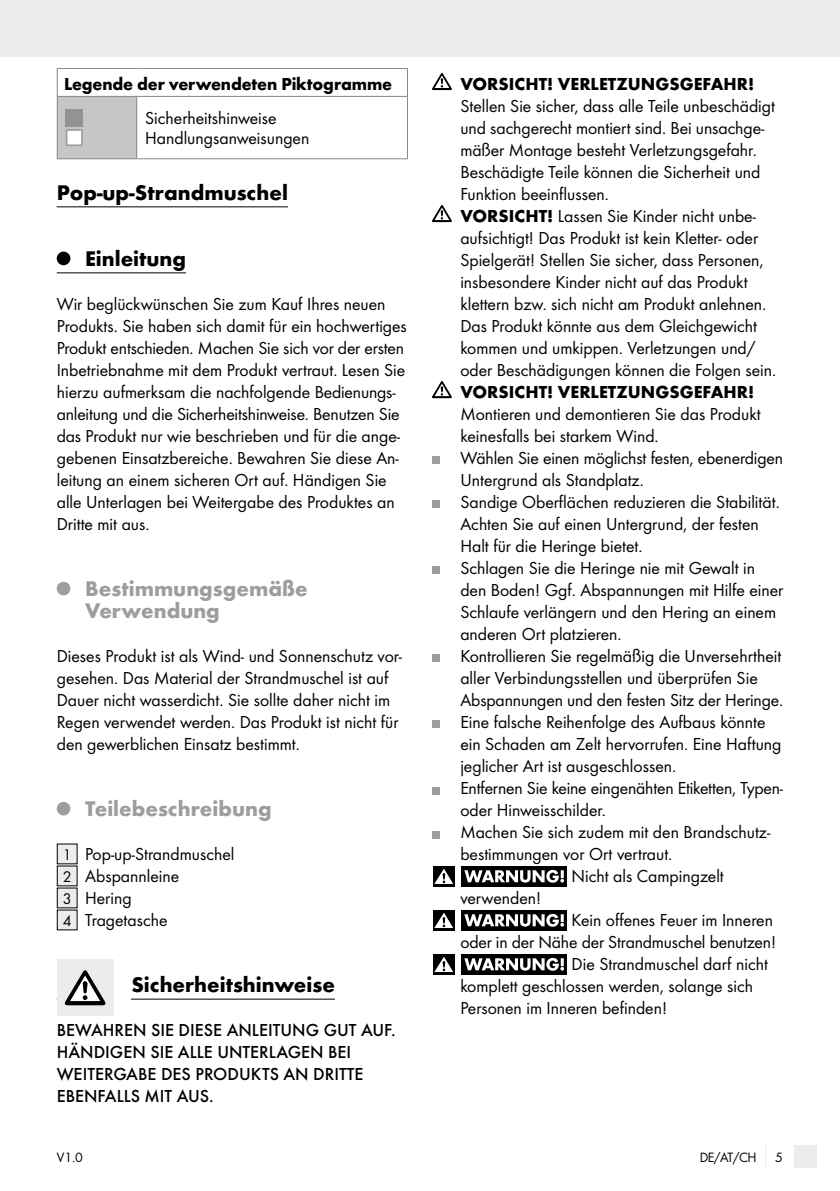
<style>
.page{position:relative;width:840px;height:1191px;background:#fff}
.page>*{position:absolute;margin:0;border:0;box-sizing:border-box;transform-origin:0 0}
.t1{font:700 22px "Futura";color:#000}
.t2{font:700 22px/22px "Futura";color:#9c9d9d}
.t3{font:18px/22px "Futura Boo";color:#000}
.t4{font:500 18px/22px "Futura";color:#000}
.t5{font:700 18px "Futura";color:#000}
.t6{font:14px "Futura Boo";letter-spacing:-.03em;color:#000}
.s1{font-size:16px}
.s2{font-family:"Futura";font-weight:700}
</style>
<div class="page">
<div style="left:0;top:0;width:839px;height:57px;background:#ececec"></div>
<div style="left:794px;top:1145px;width:22px;height:23px;background:#ececec"></div>
<hr style="left:57px;top:206px;width:231px;height:1px;background:#000">
<hr style="left:57px;top:272px;width:129px;height:1px;background:#000">
<hr style="left:57px;top:998px;width:278px;height:1px;background:#000">
<div style="left:57px;top:96px;width:80px;height:63px;background:#c5c6c6"></div>
<hr style="left:136px;top:97px;width:1px;height:61px;background:#878888">
<hr style="left:57px;top:97px;width:1px;height:61px;background:#878888">
<hr style="left:407px;top:97px;width:1px;height:61px;background:#878888">
<hr style="left:57px;top:158px;width:80px;height:1px;background:#878888">
<hr style="left:137px;top:158px;width:271px;height:1px;background:#878888">
<hr style="left:57px;top:68px;width:80px;height:1px;background:#878888">
<svg style="left:57px;top:69px;width:1px;height:27px"></svg>
<hr style="left:137px;top:68px;width:271px;height:1px;background:#878888">
<svg style="left:407px;top:69px;width:1px;height:27px"></svg>
<hr style="left:57px;top:96px;width:80px;height:1px;background:#878888">
<hr style="left:137px;top:96px;width:271px;height:1px;background:#878888">
<div style="left:66px;top:109px;width:17px;height:17px;background:#929392"></div>
<svg style="left:66px;top:129px;width:17px;height:17px"></svg>
<div style="left:57px;top:252px;width:13px;height:13px;background:#000;border-radius:50%"></div>
<div style="left:57px;top:582px;width:13px;height:13px;background:#9c9d9d;border-radius:50%"></div>
<div style="left:57px;top:802px;width:13px;height:13px;background:#9c9d9d;border-radius:50%"></div>
<div style="left:57px;top:844px;width:20px;height:20px;background:#ececec"></div>
<div style="left:57px;top:866px;width:20px;height:20px;background:#ececec"></div>
<div style="left:57px;top:888px;width:20px;height:20px;background:#ececec"></div>
<div style="left:57px;top:910px;width:20px;height:20px;background:#ececec"></div>
<div style="left:113px;top:959px;width:18px;height:57px;background:#fff"></div>
<div style="left:57px;top:959px;width:56px;height:57px;background:#ececec"></div>
<svg style="left:65px;top:970px;width:40px;height:35px"></svg>
<svg style="left:432px;top:73px;width:19px;height:17px"></svg>
<svg style="left:432px;top:205px;width:19px;height:17px"></svg>
<svg style="left:432px;top:381px;width:19px;height:17px"></svg>
<div style="left:432px;top:456px;width:7px;height:8px;background:#9c9d9d"></div>
<div style="left:432px;top:500px;width:7px;height:8px;background:#9c9d9d"></div>
<div style="left:432px;top:566px;width:7px;height:8px;background:#9c9d9d"></div>
<div style="left:432px;top:654px;width:7px;height:8px;background:#9c9d9d"></div>
<div style="left:432px;top:720px;width:7px;height:8px;background:#9c9d9d"></div>
<div style="left:432px;top:786px;width:7px;height:8px;background:#9c9d9d"></div>
<div style="left:432px;top:830px;width:7px;height:8px;background:#9c9d9d"></div>
<div style="left:461px;top:866px;width:106px;height:20px;background:#000"></div>
<div style="left:433px;top:866px;width:21px;height:20px;background:#000"></div>
<svg style="left:434px;top:868px;width:19px;height:16px"></svg>
<svg style="left:464px;top:870px;width:99px;height:12px"></svg>
<div style="left:461px;top:910px;width:106px;height:20px;background:#000"></div>
<div style="left:433px;top:910px;width:21px;height:20px;background:#000"></div>
<svg style="left:434px;top:912px;width:19px;height:16px"></svg>
<svg style="left:464px;top:914px;width:99px;height:12px"></svg>
<div style="left:461px;top:954px;width:106px;height:20px;background:#000"></div>
<div style="left:433px;top:954px;width:21px;height:20px;background:#000"></div>
<svg style="left:434px;top:956px;width:19px;height:16px"></svg>
<svg style="left:464px;top:958px;width:99px;height:12px"></svg>
<p class="t5" style="left:64px;top:72px;width:329px">Legende der verwendeten Piktogramme</p>
<p class="t3" style="left:145px;top:108px;width:165px;line-height:20px">Sicherheitshinweise<br>Handlungsanweisungen</p>
<p class="t1" style="left:57px;top:179px;width:232px">Pop-up-Strandmuschel</p>
<p class="t1" style="left:85px;top:245px;width:102px">Einleitung</p>
<p class="t3" style="left:57px;top:293px;width:351px">Wir beglückwünschen Sie zum Kauf Ihres neuen Produkts. Sie haben sich damit für ein hochwertiges Produkt entschieden. Machen Sie sich vor der ersten Inbetriebnahme mit dem Produkt vertraut. Lesen Sie hierzu aufmerksam die nachfolgende Bedienungs&shy;anleitung und die Sicherheitshinweise. Benutzen Sie das Produkt nur wie beschrieben und für die ange&shy;gebenen Einsatzbereiche. Bewahren Sie diese An&shy;leitung an einem sicheren Ort auf. Händigen Sie alle Unterlagen bei Weitergabe des Produktes an Dritte mit aus.</p>
<p class="t2" style="left:85px;top:577px;width:224px">Bestimmungsgemäße<br>Verwendung</p>
<p class="t3" style="left:57px;top:645px;width:346px">Dieses Produkt ist als Wind- und Sonnenschutz vor&shy;gesehen. Das Material der Strandmuschel ist auf Dauer nicht wasserdicht. Sie sollte daher nicht im Regen verwendet werden. Das Produkt ist nicht für den gewerblichen Einsatz bestimmt.</p>
<p class="t2" style="left:85px;top:797px;width:188px">Teilebeschreibung</p>
<p class="t3" style="left:63px;top:843px;width:173px"><span class="s1">1</span> Pop-up-Strandmuschel<br><span class="s1">2</span> Abspannleine<br><span class="s1">3</span> Hering<br><span class="s1">4</span> Tragetasche</p>
<p class="t1" style="left:131px;top:971px;width:205px">Sicherheitshinweise</p>
<p class="t4" style="left:57px;top:1019px;width:340px">BEWAHREN SIE DIESE ANLEITUNG GUT AUF.<br>HÄNDIGEN SIE ALLE UNTERLAGEN BEI<br>WEITERGABE DES PRODUKTS AN DRITTE<br>EBENFALLS MIT AUS.</p>
<p class="t6" style="left:57px;top:1149px;width:28px">V1.0</p>
<p class="t5" style="left:460px;top:73px;width:295px">VORSICHT! VERLETZUNGSGEFAHR!</p>
<p class="t3" style="left:460px;top:95px;width:317px">Stellen Sie sicher, dass alle Teile unbeschädigt und sachgerecht montiert sind. Bei unsachge&shy;mäßer Montage besteht Verletzungsgefahr.<br>Beschädigte Teile können die Sicherheit und Funktion beeinflussen.<br><span class="s2">VORSICHT!</span> Lassen Sie Kinder nicht unbe&shy;aufsichtigt! Das Produkt ist kein Kletter- oder Spielgerät! Stellen Sie sicher, dass Personen, insbesondere Kinder nicht auf das Produkt klettern bzw. sich nicht am Produkt anlehnen.<br>Das Produkt könnte aus dem Gleichgewicht kommen und umkippen. Verletzungen und/ oder Beschädigungen können die Folgen sein.</p>
<p class="t5" style="left:460px;top:381px;width:295px">VORSICHT! VERLETZUNGSGEFAHR!</p>
<p class="t3" style="left:460px;top:403px;width:301px">Montieren und demontieren Sie das Produkt</p>
<p class="t3" style="left:460px;top:425px;width:200px">keinesfalls bei starkem Wind.</p>
<p class="t3" style="left:460px;top:447px;width:324px">Wählen Sie einen möglichst festen, ebenerdigen</p>
<p class="t3" style="left:460px;top:469px;width:185px">Untergrund als Standplatz.</p>
<p class="t3" style="left:460px;top:491px;width:321px">Sandige Oberflächen reduzieren die Stabilität.</p>
<p class="t3" style="left:460px;top:513px;width:300px">Achten Sie auf einen Untergrund, der festen</p>
<p class="t3" style="left:460px;top:535px;width:183px">Halt für die Heringe bietet.</p>
<p class="t3" style="left:460px;top:557px;width:296px">Schlagen Sie die Heringe nie mit Gewalt in</p>
<p class="t3" style="left:460px;top:579px;width:324px">den Boden! Ggf. Abspannungen mit Hilfe einer</p>
<p class="t3" style="left:460px;top:601px;width:317px">Schlaufe verlängern und den Hering an einem</p>
<p class="t3" style="left:460px;top:623px;width:163px">anderen Ort platzieren.</p>
<p class="t3" style="left:460px;top:645px;width:322px">Kontrollieren Sie regelmäßig die Unversehrtheit</p>
<p class="t3" style="left:460px;top:667px;width:299px">aller Verbindungsstellen und überprüfen Sie</p>
<p class="t3" style="left:460px;top:689px;width:324px">Abspannungen und den festen Sitz der Heringe.</p>
<p class="t3" style="left:460px;top:711px;width:306px">Eine falsche Reihenfolge des Aufbaus könnte</p>
<p class="t3" style="left:460px;top:733px;width:322px">ein Schaden am Zelt hervorrufen. Eine Haftung</p>
<p class="t3" style="left:460px;top:755px;width:217px">jeglicher Art ist ausgeschlossen.</p>
<p class="t3" style="left:460px;top:777px;width:324px">Entfernen Sie keine eingenähten Etiketten, Typen-</p>
<p class="t3" style="left:460px;top:799px;width:147px">oder Hinweisschilder.</p>
<p class="t3" style="left:460px;top:821px;width:311px">Machen Sie sich zudem mit den Brandschutz-</p>
<p class="t3" style="left:460px;top:843px;width:213px">bestimmungen vor Ort vertraut.</p>
<p class="t3" style="left:571px;top:865px;width:154px">Nicht als Campingzelt</p>
<p class="t3" style="left:460px;top:887px;width:82px">verwenden!</p>
<p class="t3" style="left:571px;top:909px;width:203px">Kein offenes Feuer im Inneren</p>
<p class="t3" style="left:460px;top:931px;width:317px">oder in der Nähe der Strandmuschel benutzen!</p>
<p class="t3" style="left:571px;top:953px;width:198px">Die Strandmuschel darf nicht</p>
<p class="t3" style="left:460px;top:975px;width:294px">komplett geschlossen werden, solange sich</p>
<p class="t3" style="left:460px;top:997px;width:208px">Personen im Inneren befinden!</p>
<p class="t6" style="left:699px;top:1149px;width:58px">DE/AT/CH</p>
<p class="t6" style="left:774px;top:1149px;width:9px">5</p>
</div>
